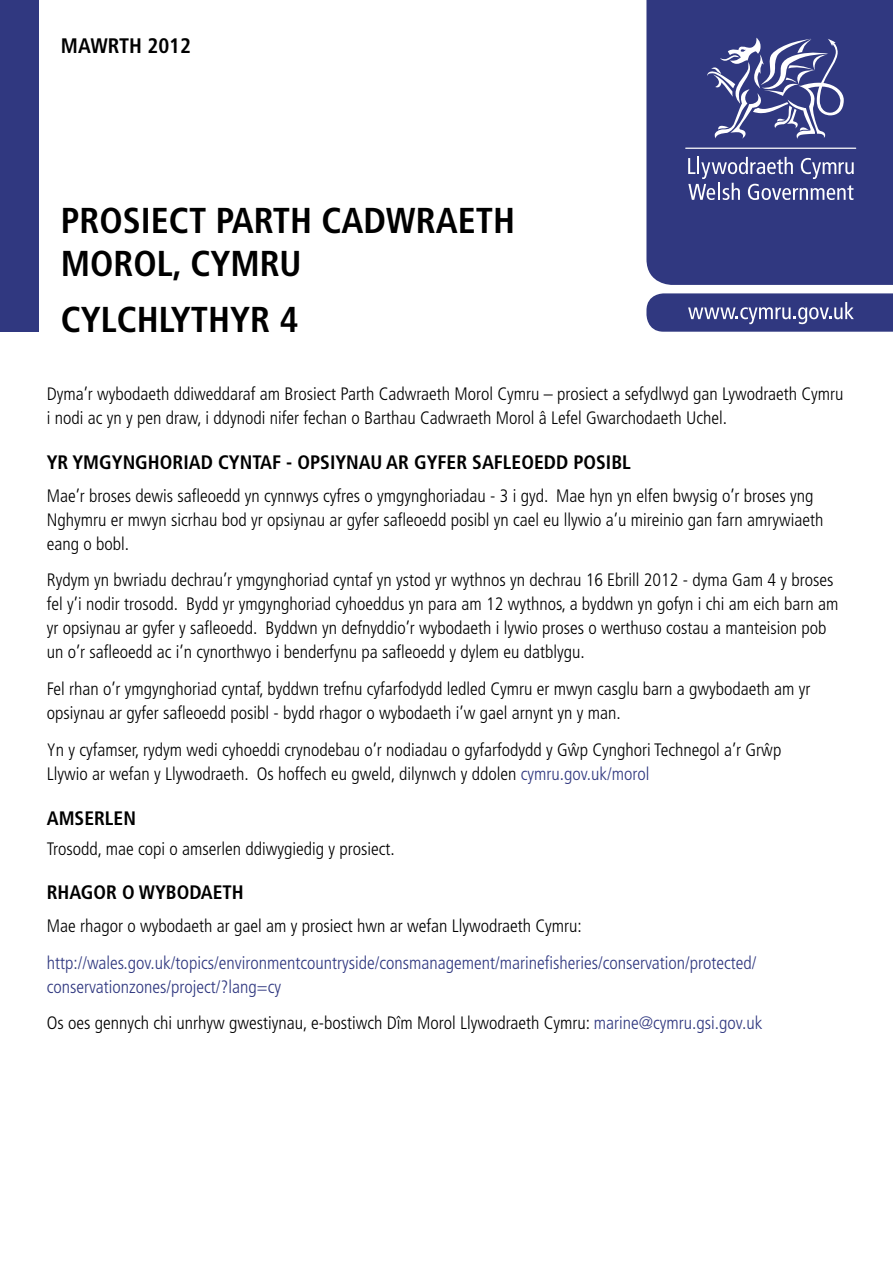
<style>
.page{position:relative;width:893px;height:1263px;background:#fff}
.page>*{position:absolute;margin:0;border:0;box-sizing:border-box;transform-origin:0 0}
.t1{font:700 condensed 36px/43.2px "Frutiger LT Std";color:#000}
.t2{font:700 condensed 21px "Frutiger LT Std";color:#000}
.t3{font:700 condensed 19.5px "Frutiger LT Std";color:#000}
.t4{font:300 condensed 18px/24px "Frutiger LT Std";color:#000}
.t5{font:300 condensed 18px/24px "Frutiger LT Std";color:#303880}
.s1{color:#303880}
</style>
<div class="page">
<div style="left:646px;top:0;width:247px;height:285px;background:#303880"></div>
<div style="left:0;top:0;width:38px;height:332px;background:#303880"></div>
<svg style="left:646px;top:293px;width:247px;height:39px;background:#474e8e"></svg>
<svg style="left:707px;top:38px;width:137px;height:101px;background:#5c629b"></svg>
<svg style="left:688px;top:157px;width:166px;height:43px;background:#5e659c"></svg>
<hr style="left:685px;top:148px;width:171px;height:1px;background:#fff">
<p class="t2" style="left:61px;top:34px;width:132px">MAWRTH 2012</p>
<p class="t1" style="left:61px;top:199px;width:456px">PROSIECT PARTH CADWRAETH<br>MOROL, CYMRU</p>
<p class="t1" style="left:61px;top:298px;width:239px">CYLCHLYTHYR 4</p>
<p class="t4" style="left:47px;top:382px;width:798px">Dyma’r wybodaeth ddiweddaraf am Brosiect Parth Cadwraeth Morol Cymru – prosiect a sefydlwyd gan Lywodraeth Cymru i nodi ac yn y pen draw, i ddynodi nifer fechan o Barthau Cadwraeth Morol â Lefel Gwarchodaeth Uchel.</p>
<p class="t3" style="left:47px;top:451px;width:586px">YR YMGYNGHORIAD CYNTAF - OPSIYNAU AR GYFER SAFLEOEDD POSIBL</p>
<p class="t4" style="left:47px;top:484px;width:778px">Mae’r broses dewis safleoedd yn cynnwys cyfres o ymgynghoriadau - 3 i gyd. Mae hyn yn elfen bwysig o’r broses yng<br>Nghymru er mwyn sicrhau bod yr opsiynau ar gyfer safleoedd posibl yn cael eu llywio a’u mireinio gan farn amrywiaeth eang o bobl.</p>
<p class="t4" style="left:47px;top:568px;width:793px">Rydym yn bwriadu dechrau’r ymgynghoriad cyntaf yn ystod yr wythnos yn dechrau 16 Ebrill 2012 - dyma Gam 4 y broses fel y’i nodir trosodd. Bydd yr ymgynghoriad cyhoeddus yn para am 12 wythnos, a byddwn yn gofyn i chi am eich barn am yr opsiynau ar gyfer y safleoedd. Byddwn yn defnyddio’r wybodaeth i lywio proses o werthuso costau a manteision pob un o’r safleoedd ac i’n cynorthwyo i benderfynu pa safleoedd y dylem eu datblygu.</p>
<p class="t4" style="left:47px;top:677px;width:765px">Fel rhan o’r ymgynghoriad cyntaf, byddwn trefnu cyfarfodydd ledled Cymru er mwyn casglu barn a gwybodaeth am yr opsiynau ar gyfer safleoedd posibl - bydd rhagor o wybodaeth i’w gael arnynt yn y man.</p>
<p class="t4" style="left:47px;top:738px;width:736px">Yn y cyfamser, rydym wedi cyhoeddi crynodebau o’r nodiadau o gyfarfodydd y Gwˆ p Cynghori Technegol a’r Grwˆ p<br>Llywio ar wefan y Llywodraeth. Os hoffech eu gweld, dilynwch y ddolen <span class="s1">cymru.gov.uk/morol</span></p>
<p class="t3" style="left:47px;top:806px;width:91px">AMSERLEN</p>
<p class="t4" style="left:47px;top:837px;width:350px">Trosodd, mae copi o amserlen ddiwygiedig y prosiect.</p>
<p class="t3" style="left:47px;top:881px;width:199px">RHAGOR O WYBODAETH</p>
<p class="t4" style="left:47px;top:914px;width:536px">Mae rhagor o wybodaeth ar gael am y prosiect hwn ar wefan Llywodraeth Cymru:</p>
<p class="t5" style="left:47px;top:951px;width:711px">http://wales.gov.uk/topics/environmentcountryside/consmanagement/marinefisheries/conservation/protected/ conservationzones/project/?lang=cy</p>
<p class="t4" style="left:47px;top:1011px;width:717px">Os oes gennych chi unrhyw gwestiynau, e-bostiwch Dîm Morol Llywodraeth Cymru: <span class="s1">marine@cymru.gsi.gov.uk</span></p>
</div>
